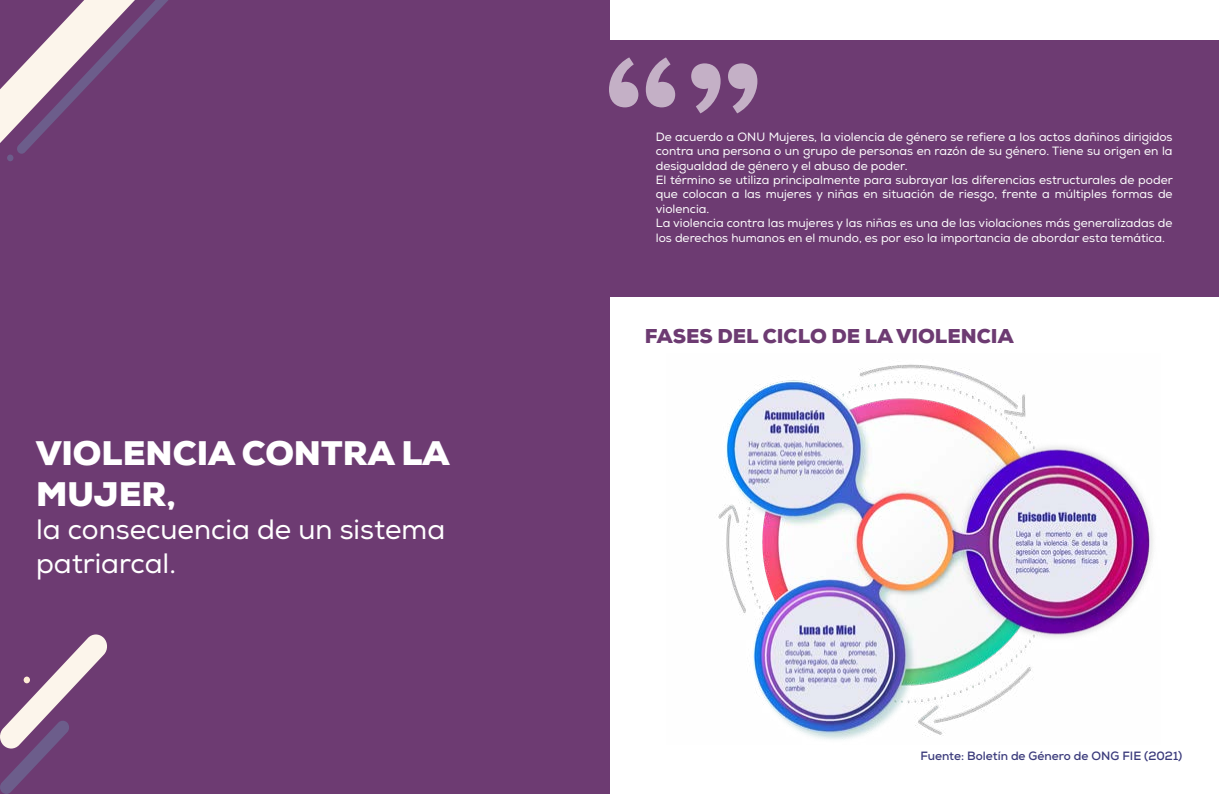
<style>
.page{position:relative;width:1219px;height:794px;background:#fff}
.page>*{position:absolute;margin:0;border:0;box-sizing:border-box;transform-origin:0 0}
.t1{font:200px "A Bee Zee";color:#fff}
.t2{font:900 34px/40.8px "Nexa";color:#fff}
.t3{font:28px/33.6px "Nexa";color:#fff}
.t4{font:900 20px "Nexa";color:#6d3b72}
.t5{font:12px/14.4px "Nexa";color:#fff}
.t6{font:700 12px "Nexa";color:#3a3a7b}
</style>
<div class="page">
<div style="left:0;top:0;width:609px;height:794px;background:#6d3b72"></div>
<svg style="left:0;top:634px;width:107px;height:160px"></svg>
<svg style="left:0;top:0;width:168px;height:154px"></svg>
<div style="left:7px;top:154px;width:6px;height:7px;background:#6c5d8b;border-radius:50%"></div>
<div style="left:24px;top:676px;width:6px;height:7px;background:#ffedd6;border-radius:50%"></div>
<div style="left:609px;top:40px;width:610px;height:256px;background:#6d3b72"></div>
<img style="left:718px;top:364px;width:435px;height:376px">
<h2 class="t2" style="left:36px;top:433px;width:415px">VIOLENCIA CONTRA LA<br>MUJER,</h2>
<h3 class="t3" style="left:36px;top:513px;width:411px">la consecuencia de un sistema patriarcal.</h3>
<h1 class="t1" style="left:601px;top:30px;width:166px">“”</h1>
<p class="t5" style="left:656px;top:130px;width:519px">De acuerdo a ONU Mujeres, la violencia de género se refiere a los actos dañinos dirigidos contra una persona o un grupo de personas en razón de su género. Tiene su origen en la desigualdad de género y el abuso de poder.<br>El término se utiliza principalmente para subrayar las diferencias estructurales de poder que colocan a las mujeres y niñas en situación de riesgo, frente a múltiples formas de violencia.<br>La violencia contra las mujeres y las niñas es una de las violaciones más generalizadas de los derechos humanos en el mundo, es por eso la importancia de abordar esta temática.</p>
<h3 class="t4" style="left:645px;top:323px;width:370px">FASES DEL CICLO DE LA VIOLENCIA</h3>
<p class="t6" style="left:920px;top:748px;width:263px">Fuente: Boletín de Género de ONG FIE (2021)</p>
</div>
